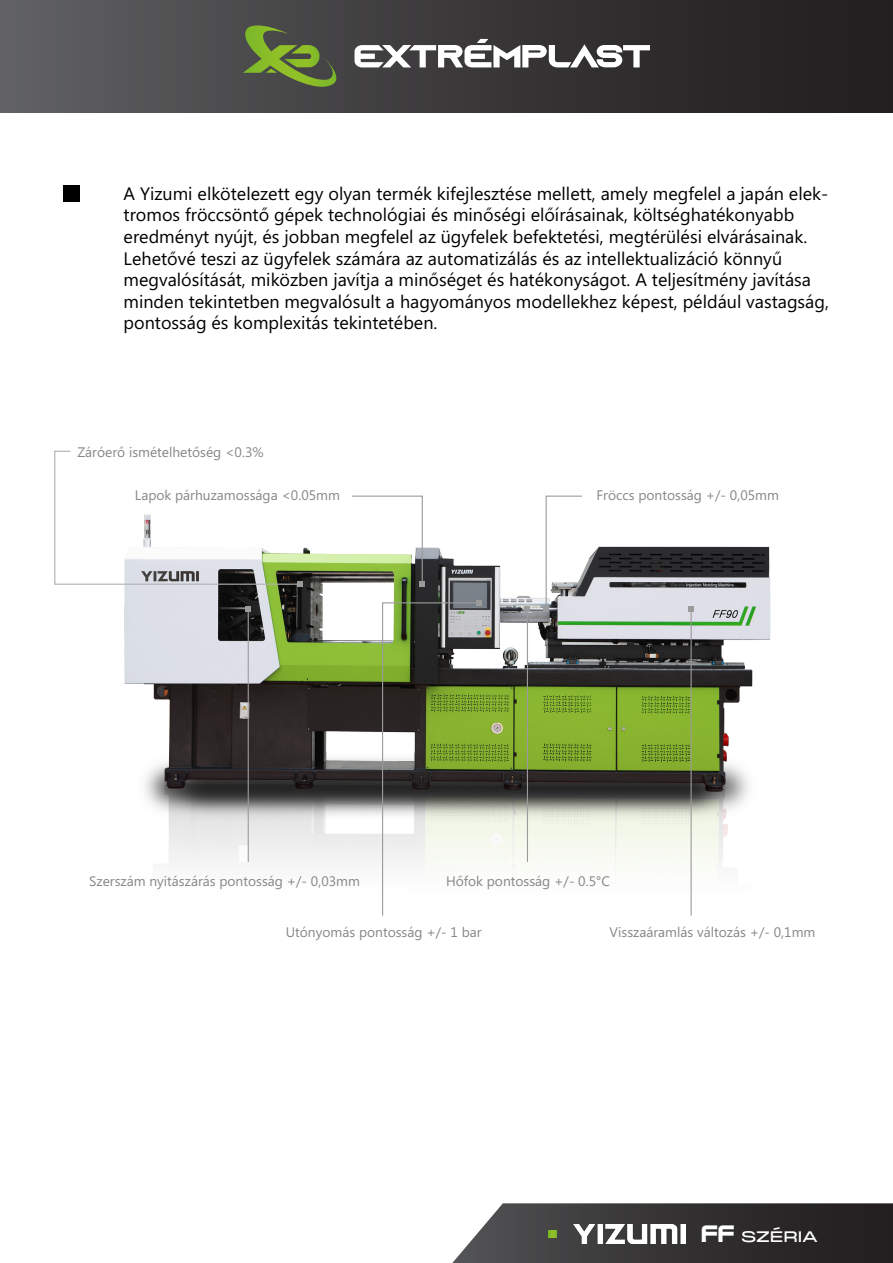
<style>
.page{position:relative;width:893px;height:1263px;background:#fff}
.page>*{position:absolute;margin:0;border:0;box-sizing:border-box;transform-origin:0 0}
.t1{font:18px/21.6px "Microsoft Phags Pa";color:#000}
.t2{font:15.15px "Monument Extended";letter-spacing:-.04em;color:#fff}
.t3{font:13.8px "Microsoft Phags Pa";color:#868686}
.s1{font-family:"b Biger Over";font-size:22.5px}
</style>
<div class="page">
<div style="left:0;top:0;width:893px;height:112px;background:linear-gradient(to right,#5e5f60,#1e191a)"></div>
<svg style="left:355px;top:39px;width:295px;height:28px"></svg>
<svg style="left:243px;top:25px;width:103px;height:67px;background:#5a693d"></svg>
<img style="left:124px;top:546px;width:647px;height:363px">
<svg style="left:54px;top:450px;width:249px;height:137px"></svg>
<svg style="left:351px;top:495px;width:74px;height:92px"></svg>
<svg style="left:246px;top:607px;width:5px;height:5px"></svg>
<hr style="left:248px;top:610px;width:1px;height:252px;background:#9c9b9b">
<svg style="left:525px;top:607px;width:5px;height:5px"></svg>
<hr style="left:527px;top:610px;width:1px;height:252px;background:#9c9b9b">
<svg style="left:689px;top:607px;width:5px;height:5px"></svg>
<hr style="left:691px;top:610px;width:1px;height:305px;background:#9c9b9b">
<svg style="left:381px;top:600px;width:100px;height:316px"></svg>
<svg style="left:544px;top:495px;width:39px;height:117px"></svg>
<div style="left:63px;top:185px;width:17px;height:17px;background:#000"></div>
<svg style="left:452px;top:1203px;width:441px;height:60px;background:#434141"></svg>
<img style="left:573px;top:1224px;width:112px;height:20px">
<p class="t1" style="left:124px;top:182px;width:707px">A Yizumi elkötelezett egy olyan termék kifejlesztése mellett, amely megfelel a japán elek&shy;tromos fröccsöntő gépek technológiai és minőségi előírásainak, költséghatékonyabb eredményt nyújt, és jobban megfelel az ügyfelek befektetési, megtérülési elvárásainak.<br>Lehetővé teszi az ügyfelek számára az automatizálás és az intellektualizáció könnyű megvalósítását, miközben javítja a minőséget és hatékonyságot. A teljesítmény javítása minden tekintetben megvalósult a hagyományos modellekhez képest, például vastagság, pontosság és komplexitás tekintetében.</p>
<p class="t3" style="left:77px;top:442px;width:188px">Záróerő ismételhetőség &lt;0.3%</p>
<p class="t3" style="left:135px;top:485px;width:207px">Lapok párhuzamossága &lt;0.05mm</p>
<p class="t3" style="left:596px;top:485px;width:184px">Fröccs pontosság +/- 0,05mm</p>
<p class="t3" style="left:89px;top:871px;width:272px">Szerszám nyitászárás pontosság +/- 0,03mm</p>
<p class="t3" style="left:446px;top:871px;width:165px">Hőfok pontosság +/- 0.5°C</p>
<p class="t3" style="left:286px;top:922px;width:197px">Utónyomás pontosság +/- 1 bar</p>
<p class="t3" style="left:610px;top:922px;width:207px">Visszaáramlás változás +/- 0,1mm</p>
<p class="t2" style="left:701px;top:1226px;width:119px"><span class="s1">FF</span> SZÉRIA</p>
</div>
